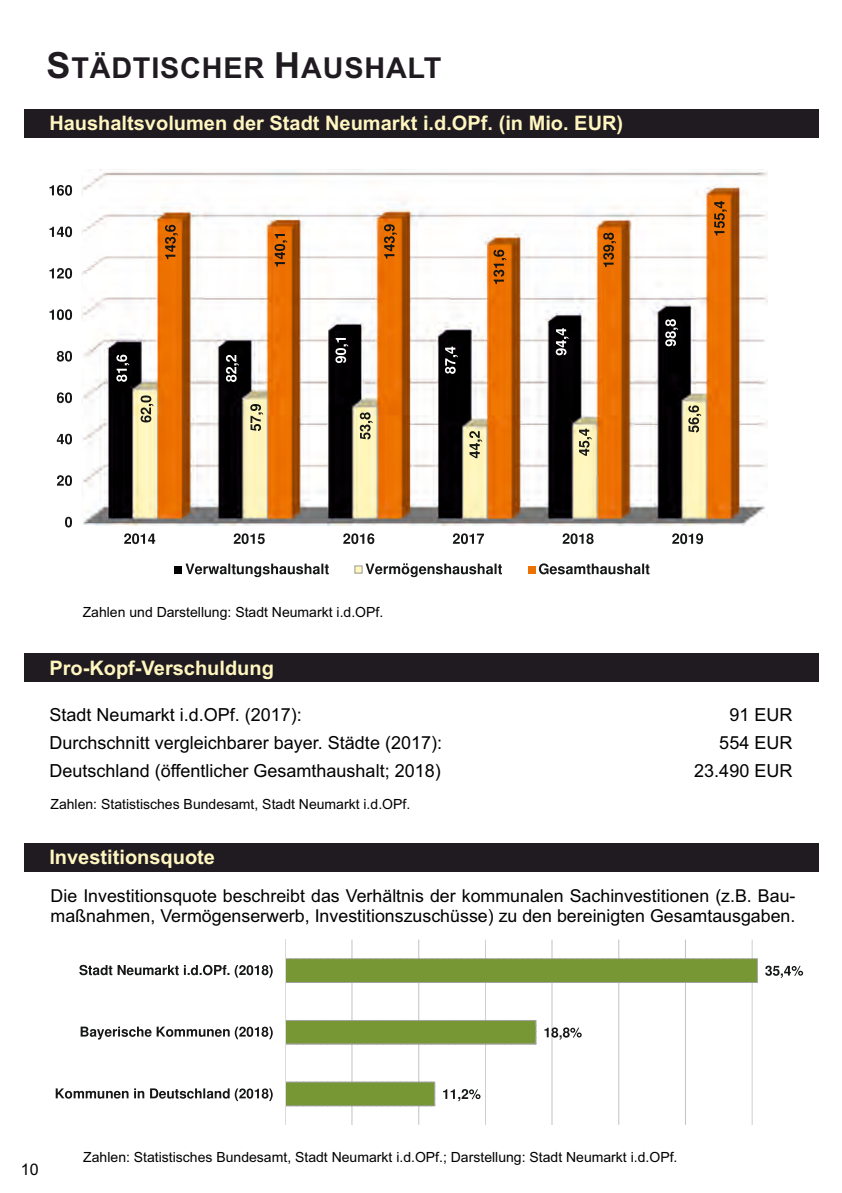
<style>
.page{position:relative;width:842px;height:1193px;background:#fff}
.page>*{position:absolute;margin:0;border:0;box-sizing:border-box;transform-origin:0 0}
.t1{font:700 28.8px "Arial";letter-spacing:.03em;color:#201b21}
.t2{font:700 20px "Arial";color:#fff6c0}
.t3{font:18px "Arial";color:#000}
.t4{font:17.8px/19.8px "Arial";color:#000}
.t5{font:16px "Arial";color:#000}
.t6{font:14px "Arial";color:#000}
.s1{font-size:36px}
</style>
<div class="page">
<div style="left:24px;top:109px;width:794px;height:28px;background:#201b21"></div>
<div style="left:24px;top:653px;width:794px;height:28px;background:#201b21"></div>
<img style="left:82px;top:170px;width:685px;height:355px">
<svg style="left:65px;top:517px;width:7px;height:10px"></svg>
<svg style="left:57px;top:475px;width:15px;height:11px"></svg>
<svg style="left:57px;top:434px;width:15px;height:10px"></svg>
<svg style="left:57px;top:392px;width:15px;height:11px"></svg>
<svg style="left:57px;top:351px;width:15px;height:11px"></svg>
<svg style="left:49px;top:309px;width:23px;height:11px"></svg>
<svg style="left:49px;top:268px;width:23px;height:11px"></svg>
<svg style="left:49px;top:226px;width:23px;height:11px"></svg>
<svg style="left:49px;top:185px;width:23px;height:11px"></svg>
<svg style="left:124px;top:533px;width:579px;height:11px"></svg>
<svg style="left:116px;top:355px;width:13px;height:27px"></svg>
<svg style="left:226px;top:355px;width:13px;height:27px"></svg>
<svg style="left:335px;top:338px;width:13px;height:25px"></svg>
<svg style="left:445px;top:347px;width:12px;height:27px"></svg>
<svg style="left:555px;top:328px;width:13px;height:27px"></svg>
<svg style="left:665px;top:319px;width:13px;height:27px"></svg>
<svg style="left:141px;top:395px;width:12px;height:27px"></svg>
<svg style="left:250px;top:404px;width:13px;height:27px"></svg>
<svg style="left:360px;top:412px;width:12px;height:27px"></svg>
<svg style="left:469px;top:431px;width:13px;height:27px"></svg>
<svg style="left:579px;top:429px;width:12px;height:27px"></svg>
<svg style="left:688px;top:405px;width:13px;height:27px"></svg>
<svg style="left:165px;top:225px;width:13px;height:34px"></svg>
<svg style="left:274px;top:234px;width:13px;height:33px"></svg>
<svg style="left:384px;top:224px;width:13px;height:35px"></svg>
<svg style="left:493px;top:250px;width:13px;height:34px"></svg>
<svg style="left:603px;top:233px;width:13px;height:34px"></svg>
<svg style="left:714px;top:201px;width:12px;height:35px"></svg>
<div style="left:175px;top:566px;width:7px;height:7px;background:#020103"></div>
<svg style="left:185px;top:564px;width:144px;height:13px"></svg>
<svg style="left:354px;top:563px;width:148px;height:14px"></svg>
<div style="left:528px;top:566px;width:7px;height:7px;background:#ed7100"></div>
<svg style="left:538px;top:563px;width:111px;height:11px"></svg>
<div style="left:24px;top:843px;width:794px;height:28px;background:#201b21"></div>
<hr style="left:351px;top:940px;width:1px;height:185px;background:#bebfbf">
<hr style="left:418px;top:940px;width:1px;height:185px;background:#bebfbf">
<hr style="left:485px;top:940px;width:1px;height:185px;background:#bebfbf">
<hr style="left:551px;top:940px;width:1px;height:185px;background:#bebfbf">
<hr style="left:618px;top:940px;width:1px;height:185px;background:#bebfbf">
<hr style="left:684px;top:940px;width:1px;height:185px;background:#bebfbf">
<hr style="left:751px;top:940px;width:1px;height:185px;background:#bebfbf">
<svg style="left:351px;top:989px;width:402px;height:117px"></svg>
<svg style="left:286px;top:958px;width:471px;height:31px"></svg>
<svg style="left:286px;top:1080px;width:151px;height:26px;background:#839d49"></svg>
<hr style="left:285px;top:940px;width:1px;height:185px;background:#dadada">
<svg style="left:443px;top:1089px;width:37px;height:12px"></svg>
<svg style="left:286px;top:1019px;width:295px;height:31px"></svg>
<svg style="left:765px;top:966px;width:37px;height:12px"></svg>
<svg style="left:56px;top:1088px;width:216px;height:13px"></svg>
<svg style="left:81px;top:1026px;width:192px;height:13px"></svg>
<svg style="left:79px;top:965px;width:193px;height:13px"></svg>
<h1 class="t1" style="left:46px;top:57px;width:396px"><span class="s1">S</span>TÄDTISCHER <span class="s1">H</span>AUSHALT</h1>
<h2 class="t2" style="left:49px;top:116px;width:575px">Haushaltsvolumen der Stadt Neumarkt i.d.OPf. (in Mio. EUR)</h2>
<p class="t6" style="left:83px;top:607px;width:302px">Zahlen und Darstellung: Stadt Neumarkt i.d.OPf.</p>
<h2 class="t2" style="left:49px;top:660px;width:226px">Pro-Kopf-Verschuldung</h2>
<p class="t3" style="left:50px;top:708px;width:254px">Stadt Neumarkt i.d.OPf. (2017):</p>
<p class="t3" style="left:729px;top:708px;width:65px">91 EUR</p>
<p class="t3" style="left:50px;top:736px;width:394px">Durchschnitt vergleichbarer bayer. Städte (2017):</p>
<p class="t3" style="left:719px;top:736px;width:75px">554 EUR</p>
<p class="t3" style="left:50px;top:764px;width:392px">Deutschland (öffentlicher Gesamthaushalt; 2018)</p>
<p class="t3" style="left:694px;top:764px;width:100px">23.490 EUR</p>
<p class="t6" style="left:50px;top:798px;width:361px">Zahlen: Statistisches Bundesamt, Stadt Neumarkt i.d.OPf.</p>
<h2 class="t2" style="left:49px;top:850px;width:167px">Investitionsquote</h2>
<p class="t4" style="left:51px;top:888px;width:746px">Die Investitionsquote beschreibt das Verhältnis der kommunalen Sachinvestitionen (z.B. Bau&shy;maßnahmen, Vermögenserwerb, Investitionszuschüsse) zu den bereinigten Gesamtausgaben.</p>
<p class="t5" style="left:21px;top:1163px;width:19px">10</p>
<p class="t6" style="left:83px;top:1152px;width:595px">Zahlen: Statistisches Bundesamt, Stadt Neumarkt i.d.OPf.; Darstellung: Stadt Neumarkt i.d.OPf.</p>
</div>
